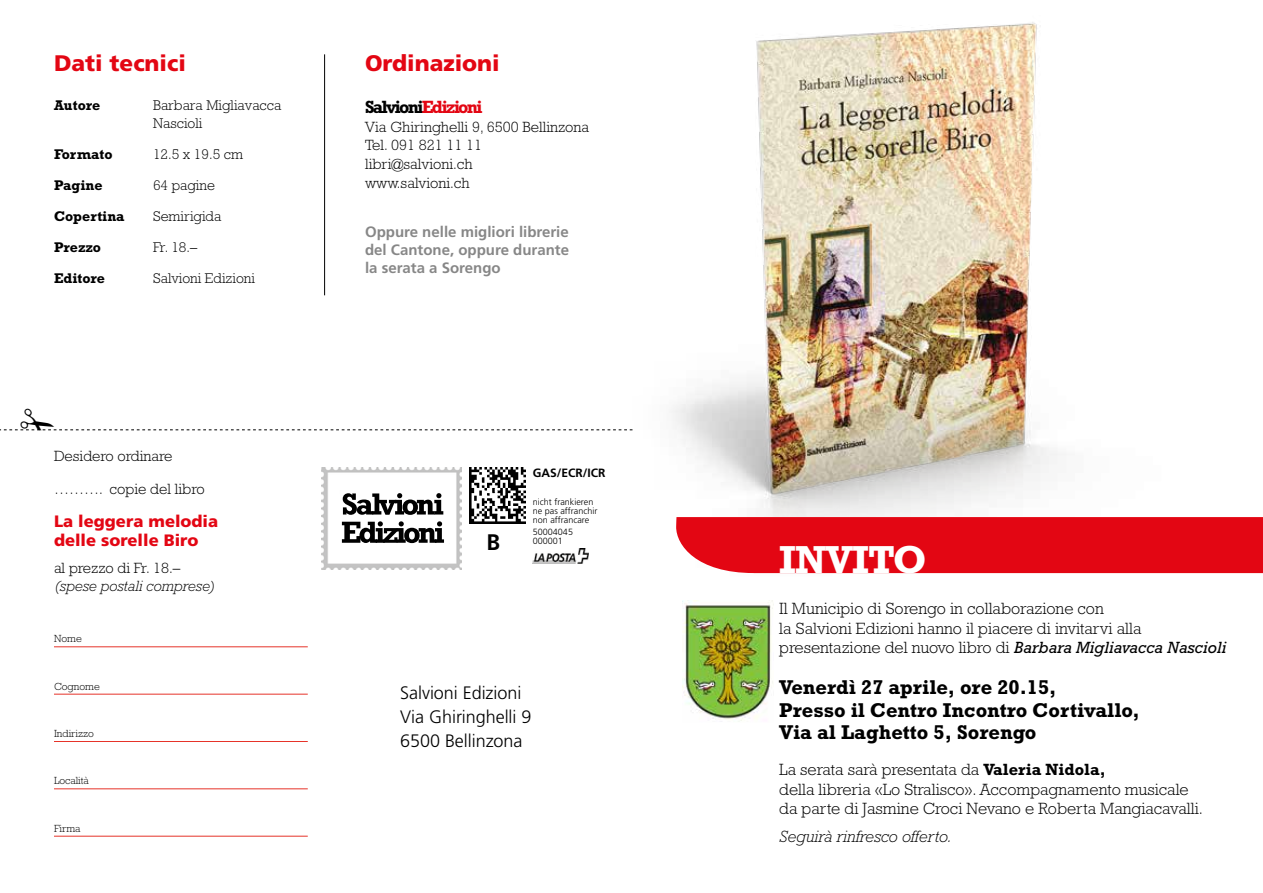
<style>
.page{position:relative;width:1263px;height:893px;background:#fff}
.page>*{position:absolute;margin:0;border:0;box-sizing:border-box;transform-origin:0 0}
.t1{font:700 39.6px "Rockwell Std";letter-spacing:-.025em;color:#fff}
.t2{font:900 22.5px "Frutiger LT Std";color:#e30613}
.t3{font:700 22.5px "Frutiger";color:#000}
.t4{font:700 20.25px/22.5px "Rockwell Std";color:#000}
.t5{font:300 18px/24px "Frutiger LT Std";letter-spacing:-.005em;color:#000}
.t6{font:700 18px "Rockwell Std";letter-spacing:-.1em;color:#000}
.t7{font:300 16.5px/19.5px "Rockwell Std";color:#000}
.t8{font:900 16.5px/19.5px "Frutiger LT Std";color:#e30613}
.t9{font:italic 300 16.5px "Rockwell Std";color:#000}
.t10{font:300 15px/18.8px "Rockwell Std";color:#000}
.t11{font:700 15px/18px "Frutiger LT Std";color:#878787;text-align:justify}
.t12{font:italic 300 15px "Rockwell Std";color:#000}
.t13{font:300 14.25px/18px "Rockwell Std";color:#000}
.t14{font:700 14.25px "Rockwell Std";color:#000}
.t15{font:700 12px "Frutiger";color:#000}
.t16{font:300 10.5px "Rockwell Std";color:#000}
.t17{font:300 9px/9px "Frutiger";color:#000}
.s1{color:#e30613}
.s2{font-weight:400;font-style:italic}
.s3{font-weight:700}
</style>
<div class="page">
<img style="left:632px;top:22px;width:557px;height:552px">
<hr style="left:54px;top:647px;width:254px;height:1px;background:#e63329">
<hr style="left:54px;top:694px;width:254px;height:1px;background:#e63329">
<hr style="left:54px;top:741px;width:254px;height:1px;background:#e63329">
<hr style="left:54px;top:789px;width:254px;height:1px;background:#e63329">
<hr style="left:54px;top:836px;width:254px;height:1px;background:#e63329">
<hr style="left:324px;top:54px;width:1px;height:241px;background:#000">
<div style="left:676px;top:517px;width:587px;height:56px;background:#e30613"></div>
<img style="left:682px;top:600px;width:92px;height:122px">
<img style="left:321px;top:468px;width:141px;height:102px">
<img style="left:470px;top:468px;width:55px;height:55px">
<img style="left:533px;top:549px;width:56px;height:14px">
<svg style="left:343px;top:493px;width:100px;height:22px"></svg>
<svg style="left:342px;top:521px;width:102px;height:22px"></svg>
<svg style="left:0;top:429px;width:632px;height:2px"></svg>
<h2 class="t2" style="left:54px;top:50px;width:133px">Dati tecnici</h2>
<p class="t14" style="left:54px;top:97px;width:48px">Autore</p>
<p class="t13" style="left:153px;top:96px;width:130px">Barbara Migliavacca<br>Nascioli</p>
<p class="t14" style="left:54px;top:146px;width:60px">Formato</p>
<p class="t13" style="left:153px;top:145px;width:92px">12.5 x 19.5 cm</p>
<p class="t14" style="left:54px;top:177px;width:50px">Pagine</p>
<p class="t13" style="left:153px;top:176px;width:63px">64 pagine</p>
<p class="t14" style="left:54px;top:208px;width:72px">Copertina</p>
<p class="t13" style="left:153px;top:207px;width:70px">Semirigida</p>
<p class="t14" style="left:54px;top:239px;width:49px">Prezzo</p>
<p class="t13" style="left:153px;top:238px;width:46px">Fr. 18.–</p>
<p class="t14" style="left:54px;top:270px;width:53px">Editore</p>
<p class="t13" style="left:153px;top:269px;width:103px">Salvioni Edizioni</p>
<p class="t10" style="left:54px;top:446px;width:120px">Desidero ordinare</p>
<p class="t10" style="left:54px;top:480px;width:152px">………. copie del libro</p>
<p class="t8" style="left:54px;top:511px;width:166px">La leggera melodia delle sorelle Biro</p>
<p class="t10" style="left:54px;top:558px;width:128px">al prezzo di Fr. 18.–</p>
<p class="t12" style="left:54px;top:577px;width:163px">(spese postali comprese)</p>
<p class="t16" style="left:54px;top:633px;width:29px">Nome</p>
<p class="t16" style="left:54px;top:680px;width:47px">Cognome</p>
<p class="t16" style="left:54px;top:728px;width:41px">Indirizzo</p>
<p class="t16" style="left:54px;top:775px;width:36px">Località</p>
<p class="t16" style="left:54px;top:822px;width:28px">Firma</p>
<h2 class="t2" style="left:365px;top:50px;width:136px">Ordinazioni</h2>
<p class="t6" style="left:365px;top:96px;width:119px">Salvioni<span class="s1">Edizioni</span></p>
<p class="t10" style="left:365px;top:117px;width:225px">Via Ghiringhelli 9, 6500 Bellinzona<br>Tel. 091 821 11 11 libri@salvioni.ch<br>www.salvioni.ch</p>
<p class="t11" style="left:365px;top:222px;width:205px">Oppure nelle migliori librerie del Cantone, oppure durante la serata a Sorengo</p>
<h2 class="t3" style="left:486px;top:529px;width:15px">B</h2>
<p class="t15" style="left:533px;top:465px;width:74px">GAS/ECR/ICR</p>
<p class="t17" style="left:533px;top:498px;width:66px">nicht frankieren ne pas affranchir non affrancare</p>
<p class="t17" style="left:533px;top:528px;width:42px">50004045<br>000001</p>
<p class="t5" style="left:400px;top:681px;width:133px">Salvioni Edizioni<br>Via Ghiringhelli 9<br>6500 Bellinzona</p>
<h1 class="t1" style="left:779px;top:536px;width:149px">INVITO</h1>
<p class="t7" style="left:779px;top:599px;width:448px">Il Municipio di Sorengo in collaborazione con<br>la Salvioni Edizioni hanno il piacere di invitarvi alla presentazione del nuovo libro di <span class="s2">Barbara Migliavacca Nascioli</span></p>
<p class="t4" style="left:779px;top:676px;width:362px">Venerdì 27 aprile, ore 20.15,<br>Presso il Centro Incontro Cortivallo,<br>Via al Laghetto 5, Sorengo</p>
<p class="t7" style="left:779px;top:760px;width:425px">La serata sarà presentata da <span class="s3">Valeria Nidola,<br></span>della libreria «Lo Stralisco». Accompagnamento musicale da parte di Jasmine Croci Nevano e Roberta Mangiacavalli.</p>
<p class="t9" style="left:779px;top:827px;width:173px">Seguirà rinfresco offerto.</p>
</div>
